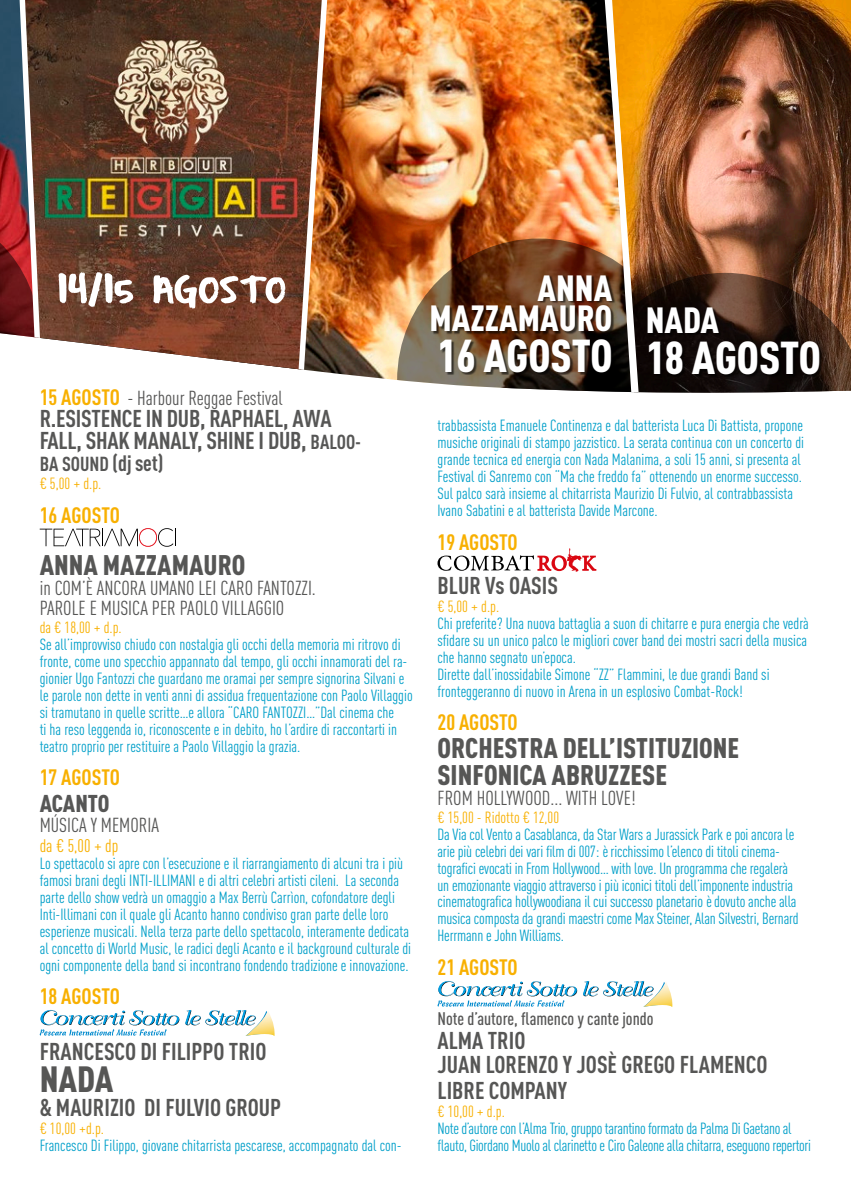
<style>
.page{position:relative;width:851px;height:1191px;background:#fff}
.page>*{position:absolute;margin:0;border:0;box-sizing:border-box;transform-origin:0 0}
.t1{font:900 45.4px "DIN Cond";color:#fff}
.t2{font:900 36px/30.8px "DIN Cond";color:#fff;text-align:right}
.t3{font:900 36px "DIN Cond";color:#565655}
.t4{font:900 28px/26px "DIN Cond";color:#565655}
.t5{font:700 24px/25px "DIN Cond";color:#565655}
.t6{font:900 24px "DIN Cond";letter-spacing:-.01em;color:#565655}
.t7{font:700 22px "DIN Cond";color:#f8b000}
.t8{font:20px/20px "DIN Cond";color:#565655}
.t9{font:700 20px "DIN Cond";color:#565655}
.t10{font:500 18px "DIN Cond";color:#565655}
.t11{font:18px "DIN Cond";color:#f8b000}
.t12{font:16px/17px "DIN Cond";color:#009fc9}
.t13{font:16px/17px "DIN Cond";letter-spacing:-.02em;color:#009fc9}
.t14{font:16px "DIN Cond";color:#f8b000}
.s1{font-weight:700;font-size:22px;color:#f8b000}
.s2{font-size:20px}
.s3{font-size:22px}
</style>
<div class="page">
<img style="left:0;top:0;width:15px;height:204px">
<svg style="left:0;top:204px;width:15px;height:131px;background:#85191c"></svg>
<img style="left:332px;top:0;width:65px;height:380px">
<img style="left:397px;top:0;width:201px;height:392px">
<img style="left:598px;top:0;width:252px;height:393px">
<img style="left:15px;top:0;width:317px;height:373px">
<div style="left:432px;top:275px;width:183px;height:100px;background:#000;opacity:.6"></div>
<div style="left:648px;top:308px;width:174px;height:69px;background:#000;opacity:.6"></div>
<svg style="left:59px;top:272px;width:74px;height:35px"></svg>
<svg style="left:153px;top:275px;width:132px;height:34px"></svg>
<svg style="left:40px;top:528px;width:136px;height:19px"></svg>
<svg style="left:185px;top:1010px;width:90px;height:26px"></svg>
<svg style="left:40px;top:1010px;width:139px;height:25px"></svg>
<svg style="left:437px;top:548px;width:159px;height:24px"></svg>
<svg style="left:583px;top:981px;width:90px;height:26px"></svg>
<svg style="left:437px;top:981px;width:140px;height:25px"></svg>
<p class="t8" style="left:40px;top:388px;width:244px"><span class="s1">15 AGOSTO</span> - Harbour Reggae Festival</p>
<h3 class="t5" style="left:40px;top:407px;width:323px;line-height:22px">R.ESISTENCE IN DUB, RAPHAEL, AWA<br>FALL, SHAK MANALY, SHINE I DUB, <span class="s2">BALOO-</span></h3>
<p class="t9" style="left:40px;top:452px;width:125px">BA SOUND <span class="s3">(dj set)</span></p>
<p class="t14" style="left:40px;top:474px;width:63px">€ 5,00 + d.p.</p>
<h3 class="t7" style="left:40px;top:501px;width:82px">16 AGOSTO</h3>
<h3 class="t4" style="left:40px;top:551px;width:207px">ANNA MAZZAMAURO</h3>
<p class="t8" style="left:40px;top:577px;width:278px">in COM’È ANCORA UMANO LEI CARO FANTOZZI.<br>PAROLE E MUSICA PER PAOLO VILLAGGIO</p>
<p class="t14" style="left:40px;top:618px;width:84px">da € 18,00 + d.p.</p>
<p class="t12" style="left:40px;top:635px;width:374px">Se all’improvviso chiudo con nostalgia gli occhi della memoria mi ritrovo di fronte, come uno specchio appannato dal tempo, gli occhi innamorati del ra&shy;gionier Ugo Fantozzi che guardano me oramai per sempre signorina Silvani e le parole non dette in venti anni di assidua frequentazione con Paolo Villaggio si tramutano in quelle scritte…e allora “CARO FANTOZZI…”Dal cinema che<br>ti ha reso leggenda io, riconoscente e in debito, ho l’ardire di raccontarti in teatro proprio per restituire a Paolo Villaggio la grazia.</p>
<h3 class="t7" style="left:40px;top:764px;width:82px">17 AGOSTO</h3>
<h3 class="t6" style="left:40px;top:788px;width:71px">ACANTO</h3>
<p class="t8" style="left:40px;top:814px;width:121px">MÚSICA Y MEMORIA</p>
<p class="t11" style="left:40px;top:834px;width:80px">da € 5,00 + dp</p>
<p class="t12" style="left:40px;top:854px;width:373px">Lo spettacolo si apre con l’esecuzione e il riarrangiamento di alcuni tra i più famosi brani degli INTI-ILLIMANI e di altri celebri artisti cileni. La seconda parte dello show vedrà un omaggio a Max Berrù Carrìon, cofondatore degli Inti-Illimani con il quale gli Acanto hanno condiviso gran parte delle loro esperienze musicali. Nella terza parte dello spettacolo, interamente dedicata al concetto di World Music, le radici degli Acanto e il background culturale di ogni componente della band si incontrano fondendo tradizione e innovazione.</p>
<h3 class="t7" style="left:40px;top:983px;width:82px">18 AGOSTO</h3>
<h3 class="t5" style="left:40px;top:1038px;width:228px">FRANCESCO DI FILIPPO TRIO</h3>
<h2 class="t3" style="left:40px;top:1056px;width:75px">NADA</h2>
<h3 class="t5" style="left:40px;top:1094px;width:243px">&amp; MAURIZIO DI FULVIO GROUP</h3>
<p class="t14" style="left:40px;top:1119px;width:66px">€ 10,00 +d.p.</p>
<p class="t12" style="left:40px;top:1137px;width:363px">Francesco Di Filippo, giovane chitarrista pescarese, accompagnato dal con-</p>
<h2 class="t2" style="left:429px;top:271px;width:184px">ANNA<br>MAZZAMAURO</h2>
<h1 class="t1" style="left:437px;top:328px;width:177px">16 AGOSTO</h1>
<h2 class="t2" style="left:645px;top:304px;width:75px">NADA</h2>
<h1 class="t1" style="left:645px;top:330px;width:177px">18 AGOSTO</h1>
<p class="t12" style="left:437px;top:417px;width:368px">trabbassista Emanuele Continenza e dal batterista Luca Di Battista, propone musiche originali di stampo jazzistico. La serata continua con un concerto di grande tecnica ed energia con Nada Malanima, a soli 15 anni, si presenta al Festival di Sanremo con “Ma che freddo fa” ottenendo un enorme successo.<br>Sul palco sarà insieme al chitarrista Maurizio Di Fulvio, al contrabbassista Ivano Sabatini e al batterista Davide Marcone.</p>
<h3 class="t7" style="left:437px;top:528px;width:82px">19 AGOSTO</h3>
<h3 class="t5" style="left:437px;top:572px;width:122px">BLUR Vs OASIS</h3>
<p class="t14" style="left:437px;top:597px;width:63px">€ 5,00 + d.p.</p>
<p class="t12" style="left:437px;top:614px;width:371px">Chi preferite? Una nuova battaglia a suon di chitarre e pura energia che vedrà sfidare su un unico palco le migliori cover band dei mostri sacri della musica che hanno segnato un’epoca.<br>Dirette dall’inossidabile Simone “ZZ” Flammini, le due grandi Band si fronteggeranno di nuovo in Arena in un esplosivo Combat-Rock!</p>
<h3 class="t7" style="left:437px;top:709px;width:82px">20 AGOSTO</h3>
<h3 class="t4" style="left:437px;top:734px;width:303px">ORCHESTRA DELL’ISTITUZIONE<br>SINFONICA ABRUZZESE</h3>
<p class="t8" style="left:437px;top:787px;width:199px">FROM HOLLYWOOD... WITH LOVE!</p>
<p class="t14" style="left:437px;top:807px;width:123px">€ 15,00 - Ridotto € 12,00</p>
<p class="t12" style="left:437px;top:825px;width:362px">Da Via col Vento a Casablanca, da Star Wars a Jurassick Park e poi ancora le arie più celebri dei vari film di 007: è ricchissimo l’elenco di titoli cinema&shy;tografici evocati in From Hollywood… with love. Un programma che regalerà un emozionante viaggio attraverso i più iconici titoli dell’imponente industria cinematografica hollywoodiana il cui successo planetario è dovuto anche alla musica composta da grandi maestri come Max Steiner, Alan Silvestri, Bernard Herrmann e John Williams.</p>
<h3 class="t7" style="left:437px;top:954px;width:82px">21 AGOSTO</h3>
<p class="t10" style="left:437px;top:1008px;width:217px">Note d’autore, flamenco y cante jondo</p>
<h3 class="t5" style="left:437px;top:1027px;width:331px">ALMA TRIO<br>JUAN LORENZO Y JOSÈ GREGO FLAMENCO<br>LIBRE COMPANY</h3>
<p class="t14" style="left:437px;top:1102px;width:69px">€ 10,00 + d.p.</p>
<p class="t13" style="left:437px;top:1120px;width:375px">Note d’autore con l’Alma Trio, gruppo tarantino formato da Palma Di Gaetano al flauto, Giordano Muolo al clarinetto e Ciro Galeone alla chitarra, eseguono repertori</p>
</div>
